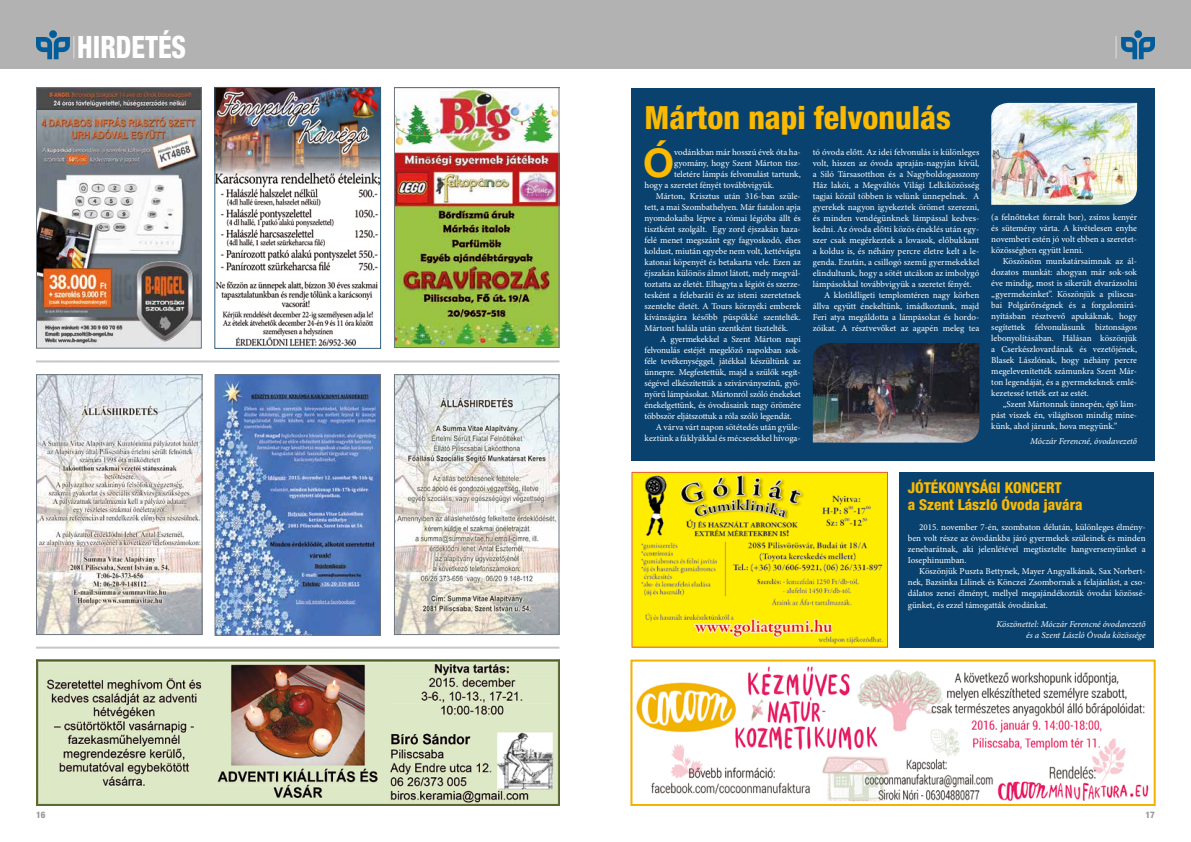
<style>
.page{position:relative;width:1191px;height:842px;background:#fff}
.page>*{position:absolute;margin:0;border:0;box-sizing:border-box;transform-origin:0 0}
.t1{font:700 39.8px "Helvetica Neue LT Pro";color:#fbba00}
.t2{font:800 condensed 32px "Helvetica Neue LT Pro";color:#fbba00}
.t3{font:800 condensed 30.9px "Helvetica Neue LT Pro";color:#fff;scale:.88 1}
.t4{font:800 condensed 15px/17px "Helvetica Neue LT Pro";color:#fbba00}
.t5{font:9px/11px "Minion Pro";color:#fff;text-align:justify}
.t6{font:italic 9px/10.8px "Minion Pro";letter-spacing:-.005em;color:#fff;text-align:right}
.t7{font:800 condensed 9px "Helvetica Neue LT Pro";color:#98989b}
</style>
<div class="page">
<div style="left:0;top:0;width:1191px;height:68px;background:#b3b2b2"></div>
<div style="left:1134px;top:30px;width:8px;height:8px;background:#005c9a;border-radius:50%"></div>
<div style="left:49px;top:30px;width:8px;height:8px;background:#005c9a;border-radius:50%"></div>
<svg style="left:36px;top:36px;width:38px;height:23px"></svg>
<svg style="left:1115px;top:36px;width:40px;height:23px"></svg>
<img style="left:38px;top:89px;width:162px;height:258px">
<div style="left:36px;top:87px;width:166px;height:262px;border:1px solid #6d767f"></div>
<img style="left:216px;top:376px;width:163px;height:258px">
<div style="left:214px;top:374px;width:167px;height:262px;border:1px solid #6d767f"></div>
<img style="left:38px;top:376px;width:162px;height:257px">
<div style="left:36px;top:374px;width:166px;height:261px;border:1px solid #6d767f"></div>
<img style="left:396px;top:89px;width:161px;height:257px">
<div style="left:394px;top:87px;width:165px;height:261px;border:1px solid #6d767f"></div>
<img style="left:396px;top:376px;width:161px;height:257px">
<div style="left:394px;top:374px;width:165px;height:261px;border:1px solid #6d767f"></div>
<img style="left:36px;top:659px;width:523px;height:147px">
<hr style="left:36px;top:360px;width:523px;height:2px;background:#c6c6c6">
<hr style="left:36px;top:647px;width:523px;height:2px;background:#c6c6c6">
<img style="left:636px;top:666px;width:513px;height:136px">
<div style="left:630px;top:659px;width:525px;height:147px;border:2px solid #f2b300"></div>
<div style="left:631px;top:89px;width:524px;height:372px;background:#09426f"></div>
<img style="left:991px;top:103px;width:146px;height:102px">
<img style="left:813px;top:343px;width:166px;height:100px">
<div style="left:899px;top:472px;width:255px;height:176px;background:#09426f"></div>
<img style="left:216px;top:89px;width:163px;height:258px">
<div style="left:214px;top:87px;width:167px;height:262px;border:1px solid #335e7d"></div>
<img style="left:633px;top:474px;width:253px;height:172px">
<div style="left:631px;top:472px;width:257px;height:176px;border:1px solid #ea5839"></div>
<h3 class="t3" style="left:77px;top:28px;width:125px">HIRDETÉS</h3>
<p class="t7" style="left:36px;top:810px;width:11px">16</p>
<h2 class="t2" style="left:644px;top:97px;width:308px">Márton napi felvonulás</h2>
<h1 class="t1" style="left:643px;top:139px;width:32px">Ó</h1>
<p class="t5" style="left:674px;top:147px;width:128px">vodánkban már hosszú évek óta ha-</p>
<p class="t5" style="left:674px;top:158px;width:128px">gyomány, hogy Szent Márton tisz-</p>
<p class="t5" style="left:674px;top:169px;width:128px">teletére lámpás felvonulást tartunk,</p>
<p class="t5" style="left:644px;top:180px;width:131px">hogy a szeretet fényét továbbvigyük.</p>
<p class="t5" style="left:656px;top:191px;width:146px">Márton, Krisztus után 316-ban szüle-</p>
<p class="t5" style="left:644px;top:202px;width:158px">tett, a mai Szombathelyen. Már fiatalon apja</p>
<p class="t5" style="left:644px;top:213px;width:158px">nyomdokaiba lépve a római légióba állt és</p>
<p class="t5" style="left:644px;top:224px;width:158px">tisztként szolgált. Egy zord éjszakán haza-</p>
<p class="t5" style="left:644px;top:235px;width:158px">felé menet megszánt egy fagyoskodó, éhes</p>
<p class="t5" style="left:644px;top:246px;width:158px">koldust, miután egyebe nem volt, kettévágta</p>
<p class="t5" style="left:644px;top:257px;width:158px">katonai köpenyét és betakarta vele. Ezen az</p>
<p class="t5" style="left:644px;top:268px;width:158px">éjszakán különös álmot látott, mely megvál-</p>
<p class="t5" style="left:644px;top:279px;width:158px">toztatta az életét. Elhagyta a légiót és szerze-</p>
<p class="t5" style="left:644px;top:290px;width:158px">tesként a felebaráti és az isteni szeretetnek</p>
<p class="t5" style="left:644px;top:301px;width:158px">szentelte életét. A Tours környéki emberek</p>
<p class="t5" style="left:644px;top:312px;width:158px">kívánságára később püspökké szentelték.</p>
<p class="t5" style="left:644px;top:323px;width:145px">Mártont halála után szentként tisztelték.</p>
<p class="t5" style="left:660px;top:334px;width:142px">A gyermekekkel a Szent Márton napi</p>
<p class="t5" style="left:644px;top:345px;width:158px">felvonulás estéjét megelőző napokban sok-</p>
<p class="t5" style="left:644px;top:356px;width:158px">féle tevékenységgel, játékkal készültünk az</p>
<p class="t5" style="left:644px;top:367px;width:158px">ünnepre. Megfestettük, majd a szülők segít-</p>
<p class="t5" style="left:644px;top:378px;width:158px">ségével elkészítettük a szivárványszínű, gyö-</p>
<p class="t5" style="left:644px;top:389px;width:158px">nyörű lámpásokat. Mártonról szóló énekeket</p>
<p class="t5" style="left:644px;top:400px;width:158px">énekelgettünk, és óvodásaink nagy örömére</p>
<p class="t5" style="left:644px;top:411px;width:149px">többször eljátszottuk a róla szóló legendát.</p>
<p class="t5" style="left:656px;top:422px;width:146px">A várva várt napon sötétedés után gyüle-</p>
<p class="t5" style="left:644px;top:433px;width:158px">keztünk a fáklyákkal és mécsesekkel hívoga-</p>
<p class="t5" style="left:813px;top:147px;width:168px">tó óvoda előtt. Az idei felvonulás is különleges</p>
<p class="t5" style="left:813px;top:158px;width:168px">volt, hiszen az óvoda apraján-nagyján kívül,</p>
<p class="t5" style="left:813px;top:169px;width:168px">a Siló Társasotthon és a Nagyboldogasszony</p>
<p class="t5" style="left:813px;top:180px;width:168px">Ház lakói, a Megváltós Világi Lelkiközösség</p>
<p class="t5" style="left:813px;top:191px;width:168px">tagjai közül többen is velünk ünnepelnek. A</p>
<p class="t5" style="left:813px;top:202px;width:168px">gyerekek nagyon igyekeztek örömet szerezni,</p>
<p class="t5" style="left:813px;top:213px;width:168px">és minden vendégünknek lámpással kedves-</p>
<p class="t5" style="left:813px;top:224px;width:168px">kedni. Az óvoda előtti közös éneklés után egy-</p>
<p class="t5" style="left:813px;top:235px;width:168px">szer csak megérkeztek a lovasok, előbukkant</p>
<p class="t5" style="left:813px;top:246px;width:168px">a koldus is, és néhány percre életre kelt a le-</p>
<p class="t5" style="left:813px;top:257px;width:168px">genda. Ezután, a csillogó szemű gyermekekkel</p>
<p class="t5" style="left:813px;top:268px;width:168px">elindultunk, hogy a sötét utcákon az imbolygó</p>
<p class="t5" style="left:813px;top:279px;width:160px">lámpásokkal továbbvigyük a szeretet fényét.</p>
<p class="t5" style="left:824px;top:290px;width:157px">A klotildligeti templomtéren nagy körben</p>
<p class="t5" style="left:813px;top:301px;width:168px">állva együtt énekeltünk, imádkoztunk, majd</p>
<p class="t5" style="left:813px;top:312px;width:168px">Feri atya megáldotta a lámpásokat és hordo-</p>
<p class="t5" style="left:813px;top:323px;width:168px">zóikat. A résztvevőket az agapén meleg tea</p>
<p class="t5" style="left:991px;top:211px;width:147px">(a felnőtteket forralt bor), zsíros kenyér és sütemény várta. A kivételesen enyhe novemberi estén jó volt ebben a szeretet&shy;közösségben együtt lenni.</p>
<p class="t5" style="left:991px;top:255px;width:147px;text-indent:11px">Köszönöm munkatársaimnak az ál&shy;dozatos munkát: ahogyan már sok-sok éve mindig, most is sikerült elvarázsolni „gyermekeinket”. Köszönjük a piliscsa&shy;bai Polgárőrségnek és a forgalomirá&shy;nyításban résztvevő apukáknak, hogy segítettek felvonulásunk biztonságos lebonyolításában. Hálásan köszönjük a Cserkészlovardának és vezetőjének, Blasek Lászlónak, hogy néhány percre megelevenítették számunkra Szent Már&shy;ton legendáját, és a gyermekeknek emlé&shy;kezetessé tették ezt az estét.</p>
<p class="t5" style="left:991px;top:398px;width:147px;text-indent:11px">„Szent Mártonnak ünnepén, égő lám&shy;pást viszek én, világítson mindig mine&shy;künk, ahol járunk, hova megyünk.”</p>
<p class="t6" style="left:1030px;top:435px;width:108px">Móczár Ferencné, óvodavezető</p>
<h3 class="t4" style="left:907px;top:479px;width:176px">JÓTÉKONYSÁGI KONCERT<br>a Szent László Óvoda javára</h3>
<p class="t5" style="left:907px;top:522px;width:239px;text-indent:11px">2015. november 7-én, szombaton délután, különleges élmény&shy;ben volt része az óvodánkba járó gyermekek szüleinek és minden zenebarátnak, aki jelenlétével megtisztelte hangversenyünket a Iosephinumban.</p>
<p class="t5" style="left:907px;top:566px;width:239px;text-indent:11px">Köszönjük Puszta Bettynek, Mayer Angyalkának, Sax Norbert&shy;nek, Bazsinka Lilinek és Könczei Zsombornak a felajánlást, a cso&shy;dálatos zenei élményt, mellyel megajándékozták óvodai közössé-</p>
<p class="t5" style="left:907px;top:599px;width:142px">günket, és ezzel támogatták óvodánkat.</p>
<p class="t6" style="left:996px;top:618px;width:151px">Köszönettel: Móczár Ferencné óvodavezető és a Szent László Óvoda közössége</p>
<p class="t7" style="left:1145px;top:810px;width:11px">17</p>
</div>
